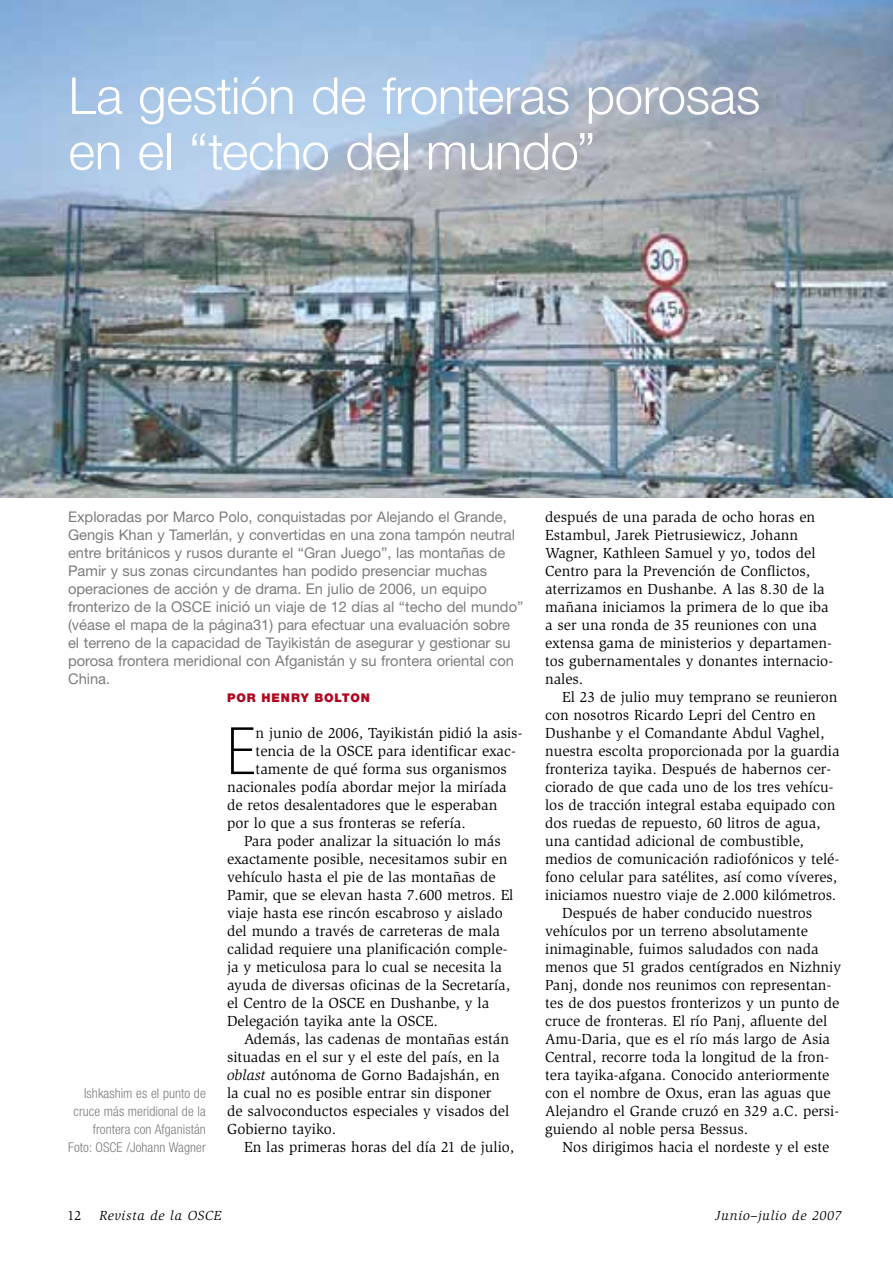
<style>
.page{position:relative;width:893px;height:1263px;background:#fff}
.page>*{position:absolute;margin:0;border:0;box-sizing:border-box;transform-origin:0 0}
.t1{font:100 condensed 65.4px "Helvetica Neue";color:#000}
.t2{font:300 51px/55.5px "Helvetica Neue";letter-spacing:-.005em;color:#fff}
.t3{font:15px/18px "Slimbach";color:#000}
.t4{font:14.7px/18px "Helvetica Neue";color:#7b7c7e}
.t5{font:300 condensed 13.5px/18px "Helvetica Neue";letter-spacing:.005em;color:#7b7c7e;text-align:right}
.t6{font:italic 13.5px "Slimbach";letter-spacing:.05em;color:#000}
.t7{font:13.5px "Slimbach";color:#000}
.t8{font:900 12px "Helvetica Neue";letter-spacing:.075em;color:#af071f}
.s1{font-style:italic}
</style>
<div class="page">
<img style="left:1px;top:0;width:892px;height:497px">
<h2 class="t2" style="left:68px;top:73px;width:693px">La gestión de fronteras porosas en el “techo del mundo”</h2>
<p class="t4" style="left:68px;top:509px;width:457px">Exploradas por Marco Polo, conquistadas por Alejando el Grande, Gengis Khan y Tamerlán, y convertidas en una zona tampón neutral entre británicos y rusos durante el “Gran Juego”, las montañas de Pamir y sus zonas circundantes han podido presenciar muchas operaciones de acción y de drama. En julio de 2006, un equipo fronterizo de la OSCE inició un viaje de 12 días al “techo del mundo” (véase el mapa de la página31) para efectuar una evaluación sobre el terreno de la capacidad de Tayikistán de asegurar y gestionar su porosa frontera meridional con Afganistán y su frontera oriental con China.</p>
<p class="t5" style="left:68px;top:1085px;width:139px">Ishkashim es el punto de cruce más meridional de la frontera con Afganistán<br>Foto: OSCE /Johann Wagner</p>
<p class="t8" style="left:227px;top:693px;width:144px">POR HENRY BOLTON</p>
<h1 class="t1" style="left:227px;top:727px;width:29px">E</h1>
<p class="t3" style="left:256px;top:725px;width:268px">n junio de 2006, Tayikistán pidió la asis-</p>
<p class="t3" style="left:256px;top:743px;width:262px">tencia de la OSCE para identificar exac-</p>
<p class="t3" style="left:256px;top:761px;width:253px">tamente de qué forma sus organismos</p>
<p class="t3" style="left:227px;top:779px;width:281px">nacionales podía abordar mejor la miríada</p>
<p class="t3" style="left:227px;top:797px;width:272px">de retos desalentadores que le esperaban</p>
<p class="t3" style="left:227px;top:815px;width:240px">por lo que a sus fronteras se refería.</p>
<p class="t3" style="left:244px;top:833px;width:258px">Para poder analizar la situación lo más</p>
<p class="t3" style="left:227px;top:851px;width:282px">exactamente posible, necesitamos subir en</p>
<p class="t3" style="left:227px;top:869px;width:270px">vehículo hasta el pie de las montañas de</p>
<p class="t3" style="left:227px;top:887px;width:288px">Pamir, que se elevan hasta 7.600 metros. El</p>
<p class="t3" style="left:227px;top:905px;width:277px">viaje hasta ese rincón escabroso y aislado</p>
<p class="t3" style="left:227px;top:923px;width:274px">del mundo a través de carreteras de mala</p>
<p class="t3" style="left:227px;top:941px;width:282px">calidad requiere una planificación comple-</p>
<p class="t3" style="left:227px;top:959px;width:276px">ja y meticulosa para lo cual se necesita la</p>
<p class="t3" style="left:227px;top:977px;width:285px">ayuda de diversas oficinas de la Secretaría,</p>
<p class="t3" style="left:227px;top:995px;width:264px">el Centro de la OSCE en Dushanbe, y la</p>
<p class="t3" style="left:227px;top:1013px;width:212px">Delegación tayika ante la OSCE.</p>
<p class="t3" style="left:244px;top:1031px;width:266px">Además, las cadenas de montañas están</p>
<p class="t3" style="left:227px;top:1049px;width:274px">situadas en el sur y el este del país, en la</p>
<p class="t3" style="left:227px;top:1067px;width:274px"><span class="s1">oblast</span> autónoma de Gorno Badajshán, en</p>
<p class="t3" style="left:227px;top:1085px;width:266px">la cual no es posible entrar sin disponer</p>
<p class="t3" style="left:227px;top:1103px;width:284px">de salvoconductos especiales y visados del</p>
<p class="t3" style="left:227px;top:1121px;width:111px">Gobierno tayiko.</p>
<p class="t3" style="left:244px;top:1139px;width:272px">En las primeras horas del día 21 de julio,</p>
<p class="t3" style="left:545px;top:509px;width:289px">después de una parada de ocho horas en Estambul, Jarek Pietrusiewicz, Johann Wagner, Kathleen Samuel y yo, todos del Centro para la Prevención de Conflictos, aterrizamos en Dushanbe. A las 8.30 de la mañana iniciamos la primera de lo que iba a ser una ronda de 35 reuniones con una extensa gama de ministerios y departamen&shy;tos gubernamentales y donantes internacio&shy;nales.</p>
<p class="t3" style="left:562px;top:689px;width:277px">El 23 de julio muy temprano se reunieron</p>
<p class="t3" style="left:545px;top:707px;width:272px">con nosotros Ricardo Lepri del Centro en</p>
<p class="t3" style="left:545px;top:725px;width:281px">Dushanbe y el Comandante Abdul Vaghel,</p>
<p class="t3" style="left:545px;top:743px;width:296px">nuestra escolta proporcionada por la guardia</p>
<p class="t3" style="left:545px;top:761px;width:288px">fronteriza tayika. Después de habernos cer-</p>
<p class="t3" style="left:545px;top:779px;width:290px">ciorado de que cada uno de los tres vehícu-</p>
<p class="t3" style="left:545px;top:797px;width:292px">los de tracción integral estaba equipado con</p>
<p class="t3" style="left:545px;top:815px;width:277px">dos ruedas de repuesto, 60 litros de agua,</p>
<p class="t3" style="left:545px;top:833px;width:260px">una cantidad adicional de combustible,</p>
<p class="t3" style="left:545px;top:851px;width:296px">medios de comunicación radiofónicos y telé-</p>
<p class="t3" style="left:545px;top:869px;width:294px">fono celular para satélites, así como víveres,</p>
<p class="t3" style="left:545px;top:887px;width:293px">iniciamos nuestro viaje de 2.000 kilómetros.</p>
<p class="t3" style="left:562px;top:905px;width:252px">Después de haber conducido nuestros</p>
<p class="t3" style="left:545px;top:923px;width:264px">vehículos por un terreno absolutamente</p>
<p class="t3" style="left:545px;top:941px;width:275px">inimaginable, fuimos saludados con nada</p>
<p class="t3" style="left:545px;top:959px;width:297px">menos que 51 grados centígrados en Nizhniy</p>
<p class="t3" style="left:545px;top:977px;width:288px">Panj, donde nos reunimos con representan-</p>
<p class="t3" style="left:545px;top:995px;width:296px">tes de dos puestos fronterizos y un punto de</p>
<p class="t3" style="left:545px;top:1013px;width:284px">cruce de fronteras. El río Panj, afluente del</p>
<p class="t3" style="left:545px;top:1031px;width:286px">Amu-Daria, que es el río más largo de Asia</p>
<p class="t3" style="left:545px;top:1049px;width:285px">Central, recorre toda la longitud de la fron-</p>
<p class="t3" style="left:545px;top:1067px;width:286px">tera tayika-afgana. Conocido anteriormente</p>
<p class="t3" style="left:545px;top:1085px;width:287px">con el nombre de Oxus, eran las aguas que</p>
<p class="t3" style="left:545px;top:1103px;width:295px">Alejandro el Grande cruzó en 329 a.C. persi-</p>
<p class="t3" style="left:545px;top:1121px;width:204px">guiendo al noble persa Bessus.</p>
<p class="t3" style="left:562px;top:1139px;width:269px">Nos dirigimos hacia el nordeste y el este</p>
<p class="t7" style="left:68px;top:1210px;width:15px">12</p>
<p class="t6" style="left:100px;top:1210px;width:123px">Revista de la OSCE</p>
<p class="t6" style="left:715px;top:1210px;width:128px">Junio–julio de 2007</p>
</div>
